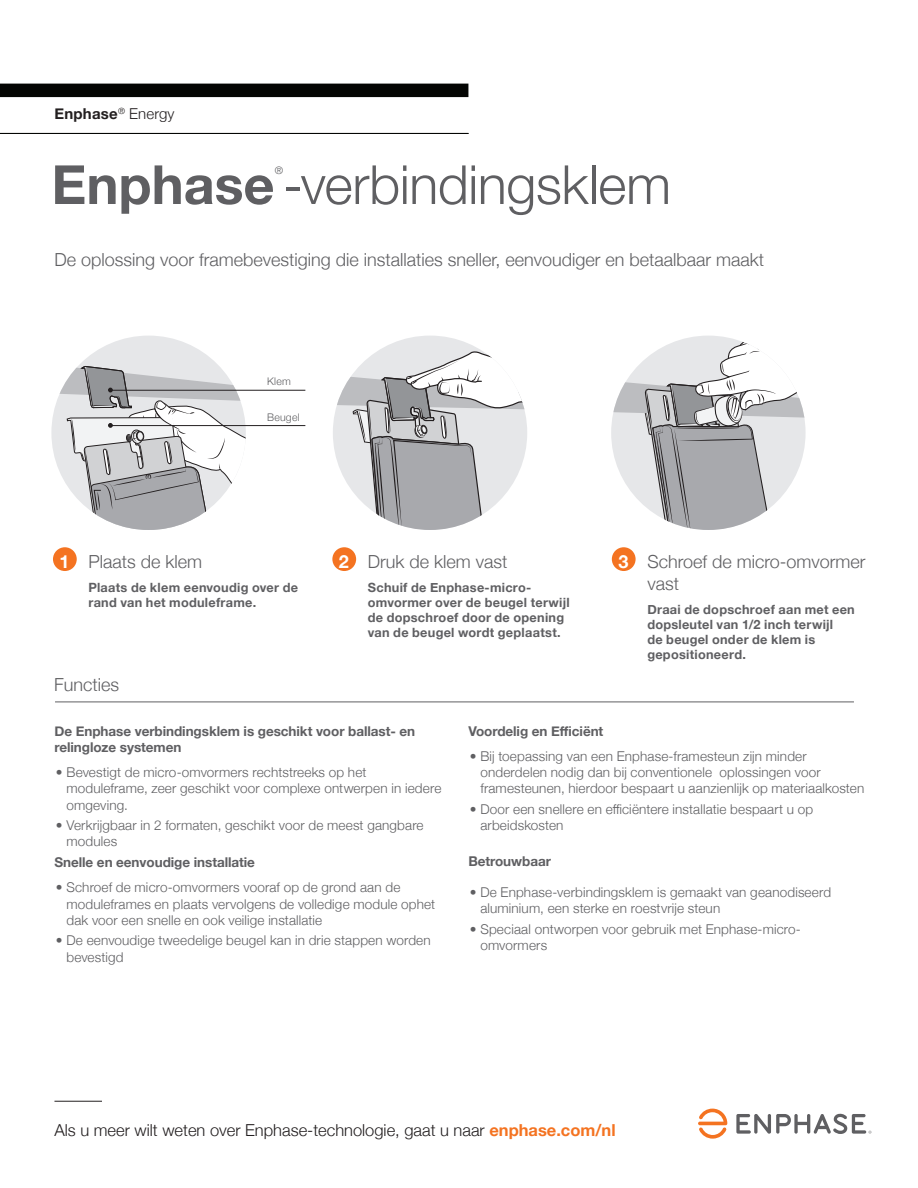
<style>
.page{position:relative;width:918px;height:1188px;background:#fff}
.page>*{position:absolute;margin:0;border:0;box-sizing:border-box;transform-origin:0 0}
.Headline{font:300 54px "Helvetica Neue";letter-spacing:-.01em;color:#5f5f62}
.Lead_in{font:300 18px/22.5px "Helvetica Neue";color:#5f5f62}
.Body{font:300 16.5px "Helvetica Neue";color:#231f20}
.t1{font:700 15px "Helvetica Neue";letter-spacing:.015em;color:#231f20}
.bullets{font:300 13.5px/16.2px "Helvetica Neue";letter-spacing:.01em;color:#5f5f62}
.Body_copy{font:700 13.5px/16.2px "Helvetica Neue";letter-spacing:-.005em;color:#5f5f62}
.t2{font:700 12.75px/15px "Helvetica Neue";letter-spacing:.02em;color:#5f5f62}
.Headline-2{font:300 10.5px "Helvetica Neue";letter-spacing:.025em;color:#5f5f62}
.s1{font-weight:300}
.s2{font-weight:700}
.s3{font-weight:700;color:#fff}
.s4{font-weight:700;color:#f47321}
</style>
<div class="page">
<div style="left:51px;top:336px;width:195px;height:194px;background:#e6e7e9;border-radius:50%"></div>
<div style="left:333px;top:336px;width:194px;height:194px;background:#e6e7e9;border-radius:50%"></div>
<svg style="left:333px;top:350px;width:194px;height:180px"></svg>
<svg style="left:611px;top:336px;width:195px;height:194px"></svg>
<hr style="left:54px;top:1101px;width:48px;height:1px;background:#231f20">
<div style="left:332px;top:547px;width:24px;height:24px;background:#f47321;border-radius:50%"></div>
<div style="left:53px;top:547px;width:24px;height:24px;background:#f47321;border-radius:50%"></div>
<div style="left:612px;top:547px;width:24px;height:24px;background:#f47321;border-radius:50%"></div>
<hr style="left:0;top:133px;width:468px;height:1px;background:#040503">
<div style="left:0;top:84px;width:468px;height:13px;background:#040503"></div>
<hr style="left:55px;top:702px;width:799px;height:1px;background:#5f5f62">
<hr style="left:111px;top:390px;width:194px;height:1px;background:#231f20">
<hr style="left:111px;top:425px;width:194px;height:1px;background:#231f20">
<svg style="left:51px;top:364px;width:195px;height:166px"></svg>
<svg style="left:698px;top:1109px;width:29px;height:30px"></svg>
<svg style="left:736px;top:1113px;width:135px;height:21px"></svg>
<p class="t1" style="left:54px;top:102px;width:122px">Enphase<sup>®</sup> <span class="s1">Energy</span></p>
<p class="Headline" style="left:51px;top:141px;width:621px"><span class="s2">Enphase</span>-verbindingsklem</p>
<p class="Headline-2" style="left:275px;top:162px;width:10px">®</p>
<p class="Lead_in" style="left:54px;top:247px;width:711px">De oplossing voor framebevestiging die installaties sneller, eenvoudiger en betaalbaar maakt</p>
<p class="Headline-2" style="left:267px;top:373px;width:25px">Klem</p>
<p class="Headline-2" style="left:267px;top:408px;width:34px">Beugel</p>
<p class="Lead_in" style="left:59px;top:549px;width:144px"><span class="s3">1</span> Plaats de klem</p>
<p class="t2" style="left:88px;top:580px;width:211px">Plaats de klem eenvoudig over de rand van het moduleframe.</p>
<p class="Lead_in" style="left:339px;top:549px;width:170px"><span class="s3">2</span> Druk de klem vast</p>
<p class="t2" style="left:368px;top:580px;width:203px">Schuif de Enphase-micro&shy;omvormer over de beugel terwijl de dopschroef door de opening van de beugel wordt geplaatst.</p>
<p class="Lead_in" style="left:647px;top:549px;width:220px;text-indent:-29px"><span class="s3">3</span> Schroef de micro-omvormer vast</p>
<p class="t2" style="left:647px;top:603px;width:209px">Draai de dopschroef aan met een dopsleutel van 1/2 inch terwijl<br>de beugel onder de klem is gepositioneerd.</p>
<p class="Lead_in" style="left:54px;top:672px;width:66px">Functies</p>
<p class="Body_copy" style="left:54px;top:723px;width:362px">De Enphase verbindingsklem is geschikt voor ballast- en relingloze systemen</p>
<p class="bullets" style="left:66px;top:763px;width:376px;text-indent:-10px">• Bevestigt de micro-omvormers rechtstreeks op het moduleframe, zeer geschikt voor complexe ontwerpen in iedere omgeving.</p>
<p class="bullets" style="left:66px;top:816px;width:359px;text-indent:-10px">• Verkrijgbaar in 2 formaten, geschikt voor de meest gangbare modules</p>
<p class="Body_copy" style="left:54px;top:855px;width:202px">Snelle en eenvoudige installatie</p>
<p class="bullets" style="left:66px;top:878px;width:370px;text-indent:-10px">• Schroef de micro-omvormers vooraf op de grond aan de moduleframes en plaats vervolgens de volledige module ophet dak voor een snelle en ook veilige installatie</p>
<p class="bullets" style="left:66px;top:932px;width:366px;text-indent:-10px">• De eenvoudige tweedelige beugel kan in drie stappen worden bevestigd</p>
<p class="Body_copy" style="left:468px;top:723px;width:137px">Voordelig en Efficiënt</p>
<p class="bullets" style="left:480px;top:747px;width:385px;text-indent:-10px">• Bij toepassing van een Enphase-framesteun zijn minder onderdelen nodig dan bij conventionele oplossingen voor framesteunen, hierdoor bespaart u aanzienlijk op materiaalkosten</p>
<p class="bullets" style="left:480px;top:800px;width:335px;text-indent:-10px">• Door een snellere en efficiëntere installatie bespaart u op arbeidskosten</p>
<p class="Body_copy" style="left:468px;top:853px;width:84px">Betrouwbaar</p>
<p class="bullets" style="left:480px;top:883px;width:352px;text-indent:-10px">• De Enphase-verbindingsklem is gemaakt van geanodiseerd aluminium, een sterke en roestvrije steun</p>
<p class="bullets" style="left:480px;top:920px;width:322px;text-indent:-10px">• Speciaal ontworpen voor gebruik met Enphase-micro&shy;omvormers</p>
<p class="Body" style="left:54px;top:1117px;width:563px">Als u meer wilt weten over Enphase-technologie, gaat u naar <span class="s4">enphase.com/nl</span></p>
</div>
